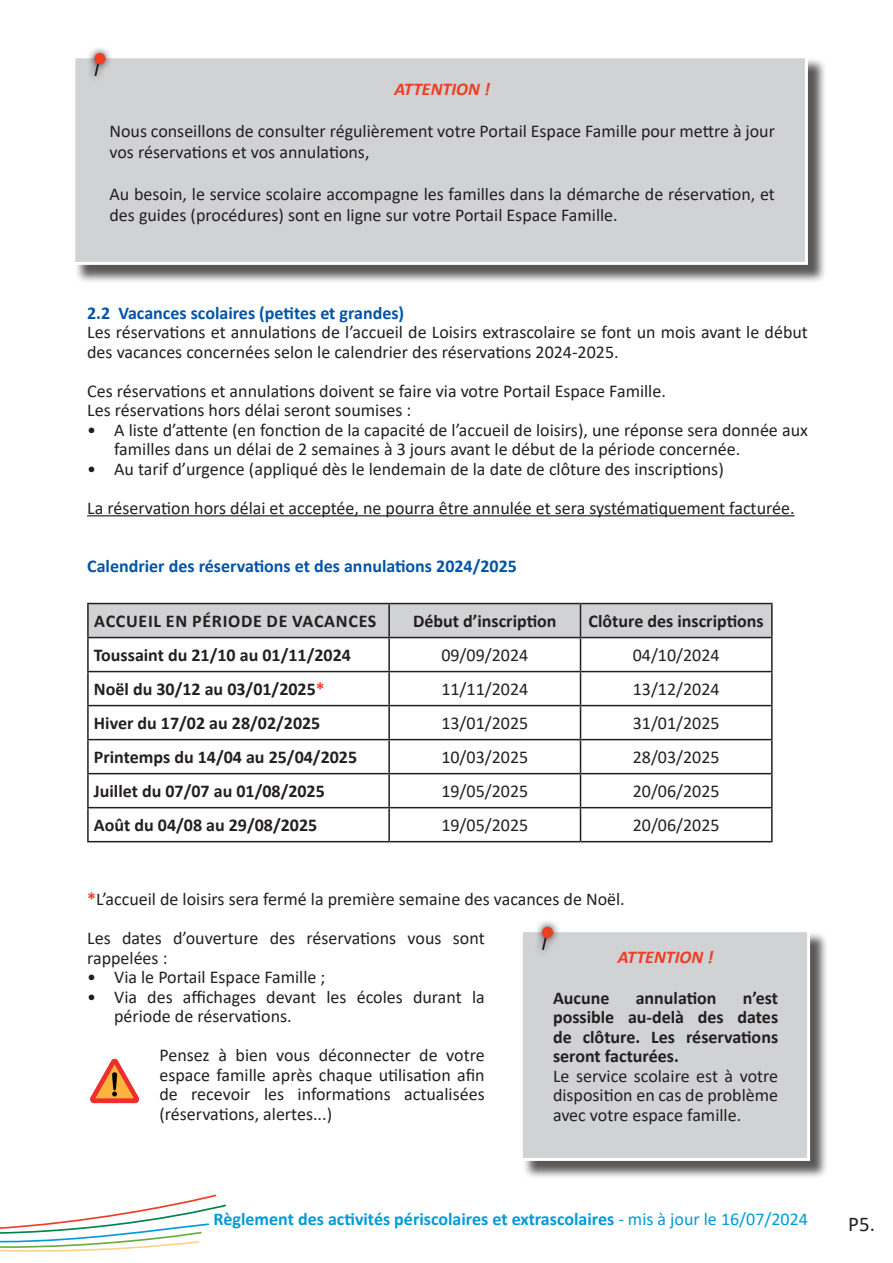
<style>
.page{position:relative;width:893px;height:1263px;background:#fff}
.page>*{position:absolute;margin:0;border:0;box-sizing:border-box;transform-origin:0 0}
.t1{font:21px "Calibri";color:#231f20}
.t2{font:18px/19.5px "Calibri";color:#231f20}
.t3{font:700 18px/19.5px "Calibri";color:#231f20;text-align:justify}
.t4{font:700 18px "Calibri";color:#0154a6}
.t5{font:700 18px "Calibri";color:#009ad9}
.t6{font:700 18px "Calibri";letter-spacing:.04em;color:#231f20}
.t7{font:italic 700 18px "Calibri";color:#ef3e22}
.s1{color:#ef3e22}
.s2{font-weight:700;color:#ef3e22}
.s3{font-weight:400}
</style>
<div class="page">
<div style="left:75px;top:58px;width:752px;height:225px;background:#231f20;opacity:.75"></div>
<div style="left:72px;top:55px;width:736px;height:210px;background:#d1d2d4;border:3px solid #fff"></div>
<div style="left:522px;top:931px;width:307px;height:249px;background:#231f20;opacity:.75"></div>
<div style="left:520px;top:929px;width:290px;height:232px;background:#d1d2d4;border:3px solid #fff"></div>
<svg style="left:534px;top:921px;width:27px;height:29px"></svg>
<svg style="left:541px;top:934px;width:7px;height:18px"></svg>
<div style="left:543px;top:928px;width:9px;height:9px;background:#ef3e22;border-radius:50%"></div>
<div style="left:542px;top:927px;width:11px;height:11px;border:2px solid #ef3e22;border-radius:50%"></div>
<hr style="left:87px;top:515px;width:708px;height:1px;background:#231f20">
<svg style="left:0;top:1195px;width:212px;height:57px"></svg>
<div style="left:89px;top:604px;width:682px;height:33px;background:#d1d2d4"></div>
<hr style="left:87px;top:603px;width:302px;height:1px;background:#231f20">
<hr style="left:87px;top:604px;width:2px;height:33px;background:#231f20">
<hr style="left:389px;top:603px;width:191px;height:1px;background:#231f20">
<hr style="left:388px;top:604px;width:2px;height:33px;background:#231f20">
<hr style="left:580px;top:603px;width:193px;height:1px;background:#231f20">
<hr style="left:580px;top:604px;width:1px;height:33px;background:#231f20">
<hr style="left:771px;top:604px;width:2px;height:33px;background:#231f20">
<hr style="left:87px;top:637px;width:302px;height:1px;background:#231f20">
<hr style="left:87px;top:638px;width:2px;height:33px;background:#231f20">
<hr style="left:389px;top:637px;width:191px;height:1px;background:#231f20">
<hr style="left:388px;top:638px;width:2px;height:33px;background:#231f20">
<hr style="left:580px;top:637px;width:193px;height:1px;background:#231f20">
<hr style="left:580px;top:638px;width:1px;height:33px;background:#231f20">
<hr style="left:771px;top:638px;width:2px;height:33px;background:#231f20">
<hr style="left:87px;top:671px;width:302px;height:1px;background:#231f20">
<hr style="left:87px;top:672px;width:2px;height:33px;background:#231f20">
<hr style="left:389px;top:671px;width:191px;height:1px;background:#231f20">
<hr style="left:388px;top:672px;width:2px;height:33px;background:#231f20">
<hr style="left:580px;top:671px;width:193px;height:1px;background:#231f20">
<hr style="left:580px;top:672px;width:1px;height:33px;background:#231f20">
<hr style="left:771px;top:672px;width:2px;height:33px;background:#231f20">
<hr style="left:87px;top:705px;width:302px;height:1px;background:#231f20">
<hr style="left:87px;top:706px;width:2px;height:33px;background:#231f20">
<hr style="left:389px;top:705px;width:191px;height:1px;background:#231f20">
<hr style="left:388px;top:706px;width:2px;height:33px;background:#231f20">
<hr style="left:580px;top:705px;width:193px;height:1px;background:#231f20">
<hr style="left:580px;top:706px;width:1px;height:33px;background:#231f20">
<hr style="left:771px;top:706px;width:2px;height:33px;background:#231f20">
<hr style="left:87px;top:739px;width:302px;height:1px;background:#231f20">
<hr style="left:87px;top:740px;width:2px;height:33px;background:#231f20">
<hr style="left:389px;top:739px;width:191px;height:1px;background:#231f20">
<hr style="left:388px;top:740px;width:2px;height:33px;background:#231f20">
<hr style="left:580px;top:739px;width:193px;height:1px;background:#231f20">
<hr style="left:580px;top:740px;width:1px;height:33px;background:#231f20">
<hr style="left:771px;top:740px;width:2px;height:33px;background:#231f20">
<hr style="left:87px;top:773px;width:302px;height:1px;background:#231f20">
<hr style="left:87px;top:774px;width:2px;height:33px;background:#231f20">
<hr style="left:389px;top:773px;width:191px;height:1px;background:#231f20">
<hr style="left:388px;top:774px;width:2px;height:33px;background:#231f20">
<hr style="left:580px;top:773px;width:193px;height:1px;background:#231f20">
<hr style="left:580px;top:774px;width:1px;height:33px;background:#231f20">
<hr style="left:771px;top:774px;width:2px;height:33px;background:#231f20">
<hr style="left:87px;top:807px;width:302px;height:1px;background:#231f20">
<hr style="left:87px;top:808px;width:2px;height:33px;background:#231f20">
<hr style="left:389px;top:807px;width:191px;height:1px;background:#231f20">
<hr style="left:388px;top:808px;width:2px;height:33px;background:#231f20">
<hr style="left:580px;top:807px;width:193px;height:1px;background:#231f20">
<hr style="left:580px;top:808px;width:1px;height:33px;background:#231f20">
<hr style="left:771px;top:808px;width:2px;height:33px;background:#231f20">
<hr style="left:87px;top:841px;width:302px;height:1px;background:#231f20">
<hr style="left:389px;top:841px;width:191px;height:1px;background:#231f20">
<hr style="left:580px;top:841px;width:193px;height:1px;background:#231f20">
<img style="left:90px;top:1058px;width:50px;height:46px">
<svg style="left:87px;top:48px;width:26px;height:29px"></svg>
<svg style="left:93px;top:61px;width:8px;height:17px"></svg>
<div style="left:95px;top:54px;width:10px;height:9px;background:#ef3e22;border-radius:50%"></div>
<div style="left:94px;top:53px;width:11px;height:11px;border:2px solid #ef3e22;border-radius:50%"></div>
<p class="t7" style="left:394px;top:76px;width:97px">ATTENTION !</p>
<p class="t2" style="left:109px;top:120px;width:667px;line-height:21px">Nous conseillons de consulter régulièrement votre Portail Espace Famille pour mettre à jour vos réservations et vos annulations,</p>
<p class="t2" style="left:109px;top:183px;width:667px;line-height:21px">Au besoin, le service scolaire accompagne les familles dans la démarche de réservation, et des guides (procédures) sont en ligne sur votre Portail Espace Famille.</p>
<p class="t4" style="left:87px;top:300px;width:319px">2.2 Vacances scolaires (petites et grandes)</p>
<p class="t2" style="left:87px;top:322px;width:722px">Les réservations et annulations de l’accueil de Loisirs extrascolaire se font un mois avant le début des vacances concernées selon le calendrier des réservations 2024-2025.</p>
<p class="t2" style="left:87px;top:381px;width:580px">Ces réservations et annulations doivent se faire via votre Portail Espace Famille.<br>Les réservations hors délai seront soumises :</p>
<p class="t2" style="left:114px;top:420px;width:695px;text-indent:-27px">• A liste d’attente (en fonction de la capacité de l’accueil de loisirs), une réponse sera donnée aux familles dans un délai de 2 semaines à 3 jours avant le début de la période concernée.</p>
<p class="t2" style="left:87px;top:449px;width:709px;line-height:39px">• Au tarif d’urgence (appliqué dès le lendemain de la date de clôture des inscriptions)<br>La réservation hors délai et acceptée, ne pourra être annulée et sera systématiquement facturée.</p>
<p class="t4" style="left:87px;top:554px;width:431px">Calendrier des réservations et des annulations 2024/2025</p>
<p class="t6" style="left:94px;top:609px;width:284px">ACCUEIL EN PÉRIODE DE VACANCES</p>
<p class="t3" style="left:413px;top:611px;width:145px">Début d’inscription</p>
<p class="t3" style="left:589px;top:611px;width:177px">Clôture des inscriptions</p>
<p class="t3" style="left:94px;top:645px;width:258px">Toussaint du 21/10 au 01/11/2024</p>
<p class="t2" style="left:441px;top:645px;width:88px">09/09/2024</p>
<p class="t2" style="left:633px;top:645px;width:88px">04/10/2024</p>
<p class="t3" style="left:94px;top:679px;width:232px">Noël du 30/12 au 03/01/2025<span class="s1">*</span></p>
<p class="t2" style="left:441px;top:679px;width:88px">11/11/2024</p>
<p class="t2" style="left:633px;top:679px;width:88px">13/12/2024</p>
<p class="t3" style="left:94px;top:713px;width:228px">Hiver du 17/02 au 28/02/2025</p>
<p class="t2" style="left:441px;top:713px;width:88px">13/01/2025</p>
<p class="t2" style="left:633px;top:713px;width:88px">31/01/2025</p>
<p class="t3" style="left:94px;top:747px;width:265px">Printemps du 14/04 au 25/04/2025</p>
<p class="t2" style="left:441px;top:747px;width:88px">10/03/2025</p>
<p class="t2" style="left:633px;top:747px;width:88px">28/03/2025</p>
<p class="t3" style="left:94px;top:781px;width:232px">Juillet du 07/07 au 01/08/2025</p>
<p class="t2" style="left:441px;top:781px;width:88px">19/05/2025</p>
<p class="t2" style="left:633px;top:781px;width:88px">20/06/2025</p>
<p class="t3" style="left:94px;top:815px;width:225px">Août du 04/08 au 29/08/2025</p>
<p class="t2" style="left:441px;top:815px;width:88px">19/05/2025</p>
<p class="t2" style="left:633px;top:815px;width:88px">20/06/2025</p>
<p class="t2" style="left:87px;top:879px;width:539px;line-height:39px"><span class="s2">*</span>L’accueil de loisirs sera fermé la première semaine des vacances de Noël.<br>Les dates d’ouverture des réservations vous sont</p>
<p class="t2" style="left:87px;top:948px;width:82px">rappelées :</p>
<p class="t2" style="left:87px;top:967px;width:240px">• Via le Portail Espace Famille ;</p>
<p class="t2" style="left:114px;top:987px;width:372px;text-indent:-27px">• Via des affichages devant les écoles durant la période de réservations.</p>
<p class="t2" style="left:159px;top:1045px;width:327px;text-align:justify">Pensez à bien vous déconnecter de votre espace famille après chaque utilisation afin de recevoir les informations actualisées (réservations, alertes...)</p>
<p class="t7" style="left:618px;top:945px;width:97px">ATTENTION !</p>
<p class="t3" style="left:553px;top:988px;width:227px;text-indent:190px">n’est possible au-delà des dates de clôture. Les réservations seront facturées.</p>
<p class="t2" style="left:553px;top:1066px;width:227px;text-align:justify">Le service scolaire est à votre disposition en cas de problème avec votre espace famille.</p>
<p class="t3" style="left:553px;top:988px;width:58px">Aucune</p>
<p class="t3" style="left:636px;top:988px;width:82px">annulation</p>
<p class="t5" style="left:214px;top:1206px;width:596px">Règlement des activités périscolaires et extrascolaires <span class="s3">- mis à jour le 16/07/2024</span></p>
<p class="t1" style="left:848px;top:1209px;width:28px">P5.</p>
</div>
